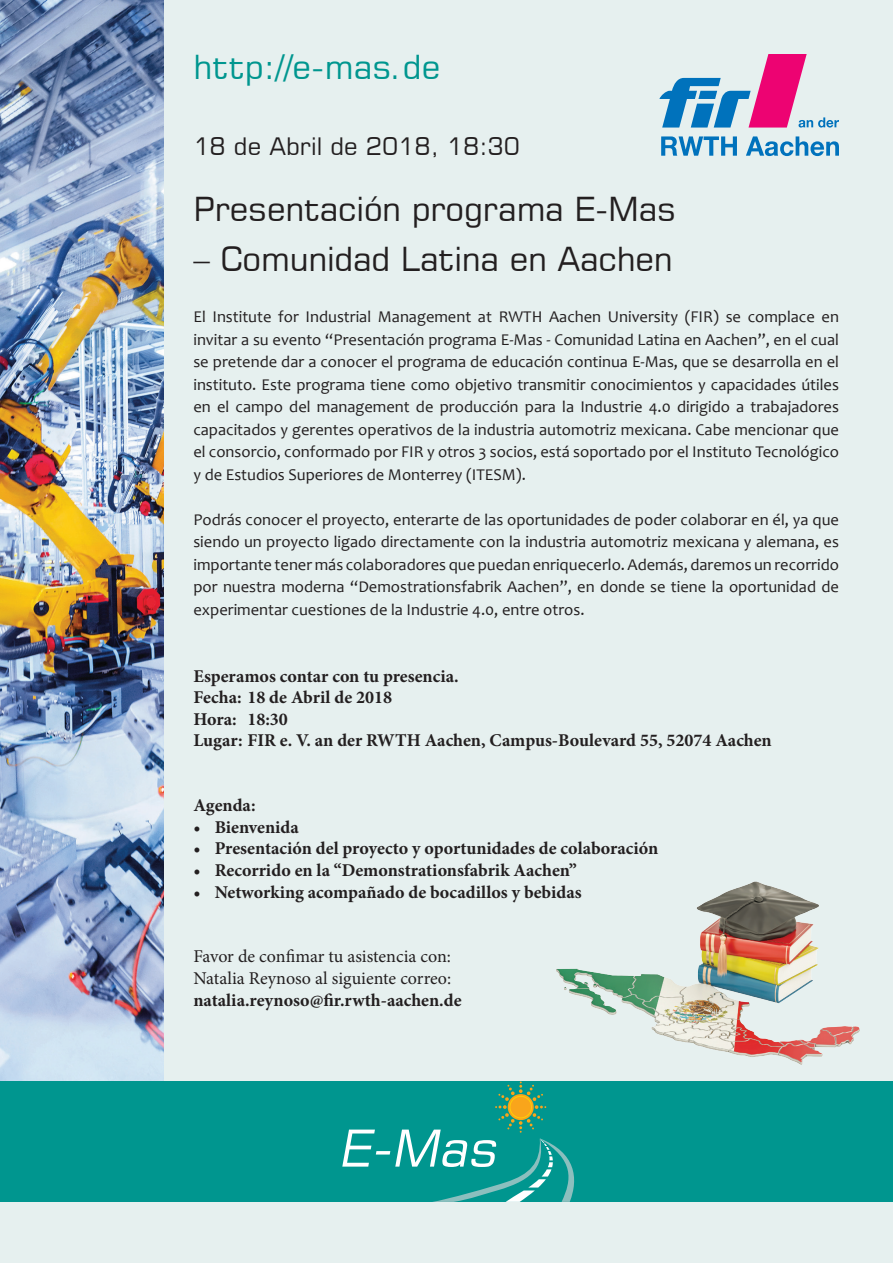
<style>
.page{position:relative;width:893px;height:1263px;background:#e6f0ef}
.page>*{position:absolute;margin:0;border:0;box-sizing:border-box;transform-origin:0 0}
.t1{font:33px "Square 721 BT";letter-spacing:-.01em;color:#231f20}
.t2{font:33px "Square 721 BT";color:#00968f}
.t3{font:24px "Square 721 BT";color:#231f20}
.t4{font:700 18px/21.6px "Minion Pro";color:#231f20}
.t5{font:18px/21.6px "Minion Pro";color:#231f20}
.t6{font:16.5px/22.5px "Candara";color:#231f20;text-align:justify}
</style>
<div class="page">
<svg style="left:746px;top:136px;width:93px;height:20px"></svg>
<svg style="left:661px;top:136px;width:76px;height:20px"></svg>
<svg style="left:659px;top:54px;width:180px;height:74px"></svg>
<img style="left:556px;top:881px;width:304px;height:184px">
<img style="left:0;top:0;width:164px;height:1081px">
<div style="left:0;top:1081px;width:893px;height:121px;background:#00968f"></div>
<svg style="left:342px;top:1081px;width:233px;height:121px"></svg>
<h1 class="t2" style="left:193px;top:46px;width:248px">http://e-mas.de</h1>
<h2 class="t3" style="left:193px;top:132px;width:328px">18 de Abril de 2018, 18:30</h2>
<h1 class="t1" style="left:193px;top:188px;width:484px">Presentación programa E-Mas</h1>
<h1 class="t1" style="left:193px;top:238px;width:481px">– Comunidad Latina en Aachen</h1>
<p class="t6" style="left:193px;top:306px;width:647px">El Institute for Industrial Management at RWTH Aachen University (FIR) se complace en invitar a su evento “Presentación programa E-Mas - Comunidad Latina en Aachen”, en el cual se pretende dar a conocer el programa de educación continua E-Mas, que se desarrolla en el instituto. Este programa tiene como objetivo transmitir conocimientos y capacidades útiles en el campo del management de producción para la Industrie 4.0 dirigido a trabajadores capacitados y gerentes operativos de la industria automotriz mexicana. Cabe mencionar que el consorcio, conformado por FIR y otros 3 socios, está soportado por el Instituto Tecnológico y de Estudios Superiores de Monterrey (ITESM).</p>
<p class="t6" style="left:193px;top:508px;width:647px">Podrás conocer el proyecto, enterarte de las oportunidades de poder colaborar en él, ya que siendo un proyecto ligado directamente con la industria automotriz mexicana y alemana, es importante tener más colaboradores que puedan enriquecerlo. Además, daremos un recorrido por nuestra moderna “Demostrationsfabrik Aachen”, en donde se tiene la oportunidad de experimentar cuestiones de la Industrie 4.0, entre otros.</p>
<p class="t4" style="left:193px;top:665px;width:580px">Esperamos contar con tu presencia.<br>Fecha: 18 de Abril de 2018<br>Hora: 18:30<br>Lugar: FIR e. V. an der RWTH Aachen, Campus-Boulevard 55, 52074 Aachen</p>
<p class="t4" style="left:193px;top:794px;width:64px">Agenda:</p>
<p class="t4" style="left:193px;top:816px;width:107px">• Bienvenida</p>
<p class="t4" style="left:193px;top:837px;width:466px">• Presentación del proyecto y oportunidades de colaboración</p>
<p class="t4" style="left:193px;top:859px;width:385px">• Recorrido en la “Demonstrationsfabrik Aachen”</p>
<p class="t4" style="left:193px;top:881px;width:390px">• Networking acompañado de bocadillos y bebidas</p>
<p class="t5" style="left:193px;top:946px;width:259px">Favor de confimar tu asistencia con:<br>Natalia Reynoso al siguiente correo:</p>
<p class="t4" style="left:193px;top:989px;width:270px">natalia.reynoso@fir.rwth-aachen.de</p>
</div>
